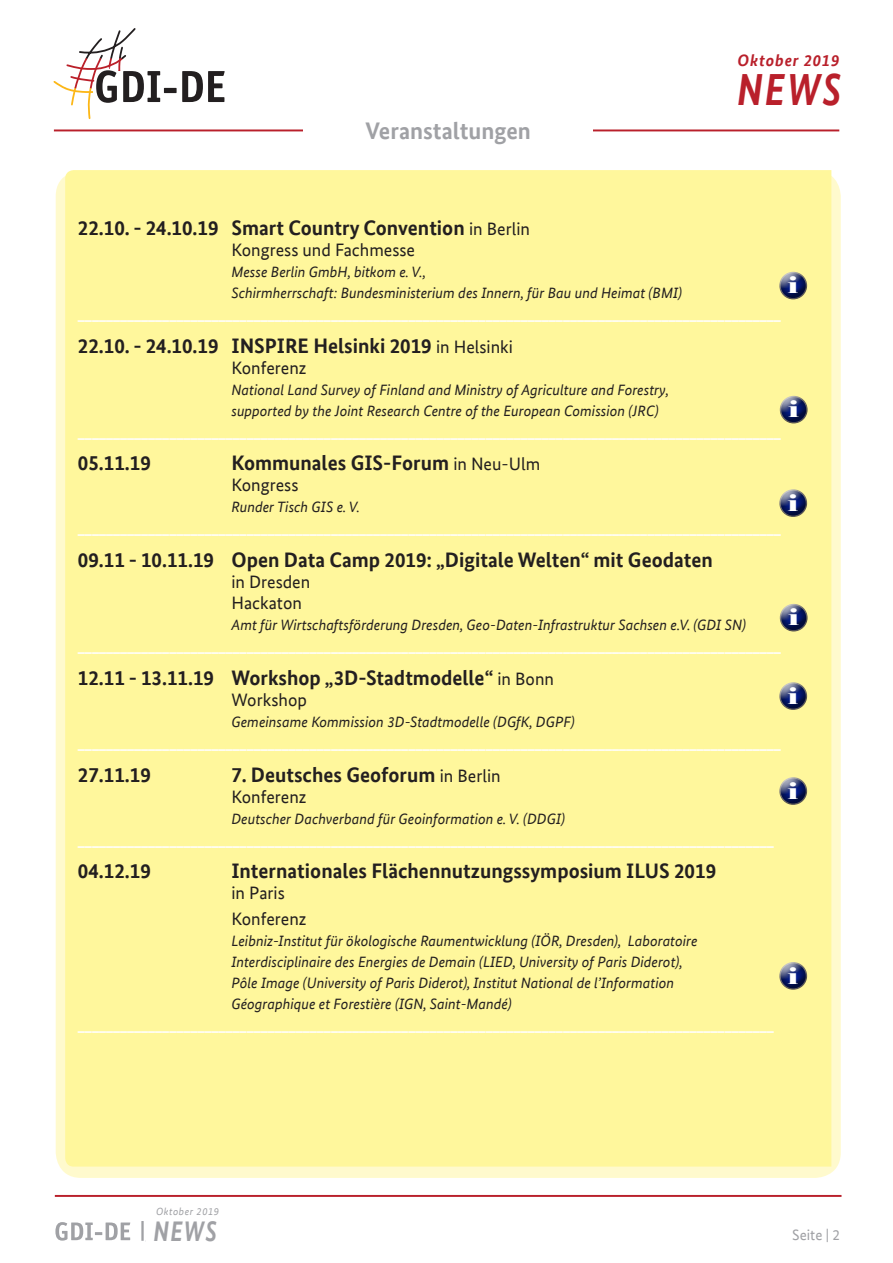
<style>
.page{position:relative;width:893px;height:1263px;background:#fff}
.page>*{position:absolute;margin:0;border:0;box-sizing:border-box;transform-origin:0 0}
.t1{font:italic 700 45px "Bundes Sans Web";color:#b9202b;scale:.85 1}
.t2{font:italic 700 28.35px "Bundes Sans Web";color:#a0a1a5;scale:.82 1}
.t3{font:700 24px "Bundes Sans Web";color:#a0a1a5}
.t4{font:22.95px "Elephant";color:#fff;scale:1.35 1}
.Inhaltsverzeichnis-Ü{font:700 21px "Bundes Sans Web";color:#231f20}
.Inhaltsverzeichnis-Ü-2{font:18px/21px "Bundes Sans Web";color:#231f20}
.Inhaltsverzeichnis-Ü-3{font:700 16.5px "Bundes Sans Web";color:#fff}
.t5{font:italic 700 16.5px "Bundes Sans Web";letter-spacing:.05em;color:#b9202b}
.Inhaltsverzeichnis-Ü-4{font:italic 15px/21px "Bundes Sans Web";color:#231f20}
.t6{font:15px "Bundes Sans Web";color:#a0a1a5}
.t7{font:italic 10.35px "Bundes Sans Web";letter-spacing:.05em;color:#a0a1a5}
.s1{font-weight:400;font-size:18px}
</style>
<div class="page">
<hr style="left:54px;top:129px;width:785px;height:2px;background:#b9202b">
<svg style="left:53px;top:28px;width:107px;height:91px"></svg>
<div style="left:164px;top:88px;width:13px;height:5px;background:#231f20"></div>
<svg style="left:182px;top:71px;width:43px;height:31px"></svg>
<hr style="left:55px;top:1195px;width:786px;height:2px;background:#b9202b">
<svg style="left:151px;top:1196px;width:69px;height:1px"></svg>
<svg style="left:55px;top:1221px;width:89px;height:20px"></svg>
<div style="left:56px;top:171px;width:785px;height:1007px;background:linear-gradient(to right,#fffacd,#fffacd);border-radius:26px"></div>
<div style="left:65px;top:170px;width:766px;height:996px;background:#fff79c"></div>
<div style="left:776px;top:775px;width:32px;height:22px;background:#fff;opacity:.75"></div>
<div style="left:776px;top:780px;width:32px;height:26px;background:#231f20;opacity:.75"></div>
<div style="left:776px;top:959px;width:32px;height:23px;background:#fff;opacity:.75"></div>
<div style="left:776px;top:964px;width:32px;height:27px;background:#231f20;opacity:.75"></div>
<div style="left:776px;top:680px;width:32px;height:22px;background:#fff;opacity:.75"></div>
<div style="left:776px;top:685px;width:32px;height:26px;background:#231f20;opacity:.75"></div>
<div style="left:776px;top:269px;width:32px;height:22px;background:#fff;opacity:.75"></div>
<div style="left:776px;top:274px;width:32px;height:27px;background:#231f20;opacity:.75"></div>
<div style="left:776px;top:487px;width:32px;height:22px;background:#fff;opacity:.75"></div>
<div style="left:776px;top:492px;width:32px;height:26px;background:#231f20;opacity:.75"></div>
<div style="left:777px;top:393px;width:31px;height:22px;background:#fff;opacity:.75"></div>
<div style="left:777px;top:398px;width:31px;height:27px;background:#231f20;opacity:.75"></div>
<div style="left:777px;top:601px;width:31px;height:22px;background:#fff;opacity:.75"></div>
<div style="left:777px;top:606px;width:31px;height:27px;background:#231f20;opacity:.75"></div>
<div style="left:304px;top:115px;width:289px;height:29px;background:#fff"></div>
<p class="t5" style="left:738px;top:50px;width:103px">Oktober 2019</p>
<p class="t3" style="left:366px;top:117px;width:167px">Veranstaltungen</p>
<h1 class="t1" style="left:737px;top:63px;width:124px">NEWS</h1>
<p class="Inhaltsverzeichnis-Ü" style="left:78px;top:215px;width:454px">22.10. - 24.10.19 Smart Country Convention <span class="s1">in Berlin</span></p>
<p class="Inhaltsverzeichnis-Ü-2" style="left:231px;top:239px;width:185px">Kongress und Fachmesse</p>
<p class="Inhaltsverzeichnis-Ü-4" style="left:231px;top:261px;width:452px">Messe Berlin GmbH, bitkom e. V.,<br>Schirmherrschaft: Bundesministerium des Innern, für Bau und Heimat (BMI)</p>
<p class="Inhaltsverzeichnis-Ü-3" style="left:78px;top:304px;width:704px">____________________________________________________________________________________________________</p>
<p class="Inhaltsverzeichnis-Ü" style="left:78px;top:333px;width:436px">22.10. - 24.10.19 INSPIRE Helsinki 2019 <span class="s1">in Helsinki</span></p>
<p class="Inhaltsverzeichnis-Ü-2" style="left:231px;top:357px;width:77px">Konferenz</p>
<p class="Inhaltsverzeichnis-Ü-4" style="left:231px;top:379px;width:439px">National Land Survey of Finland and Ministry of Agriculture and Forestry, supported by the Joint Research Centre of the European Comission (JRC)</p>
<p class="Inhaltsverzeichnis-Ü-3" style="left:78px;top:421px;width:704px">____________________________________________________________________________________________________</p>
<p class="Inhaltsverzeichnis-Ü" style="left:78px;top:451px;width:74px">05.11.19</p>
<p class="Inhaltsverzeichnis-Ü" style="left:231px;top:451px;width:310px">Kommunales GIS-Forum <span class="s1">in Neu-Ulm</span></p>
<p class="Inhaltsverzeichnis-Ü-2" style="left:231px;top:475px;width:69px">Kongress</p>
<p class="Inhaltsverzeichnis-Ü-4" style="left:231px;top:497px;width:130px">Runder Tisch GIS e. V.</p>
<p class="Inhaltsverzeichnis-Ü-3" style="left:78px;top:518px;width:704px">____________________________________________________________________________________________________</p>
<p class="Inhaltsverzeichnis-Ü" style="left:78px;top:548px;width:636px">09.11 - 10.11.19 Open Data Camp 2019: „Digitale Welten“ mit Geodaten</p>
<p class="Inhaltsverzeichnis-Ü-2" style="left:231px;top:571px;width:80px">in Dresden<br>Hackaton</p>
<p class="Inhaltsverzeichnis-Ü-4" style="left:231px;top:614px;width:516px">Amt für Wirtschaftsförderung Dresden, Geo-Daten-Infrastruktur Sachsen e.V. (GDI SN)</p>
<p class="Inhaltsverzeichnis-Ü-3" style="left:78px;top:636px;width:704px">____________________________________________________________________________________________________</p>
<p class="Inhaltsverzeichnis-Ü" style="left:78px;top:665px;width:478px">12.11 - 13.11.19 Workshop „3D-Stadtmodelle“ <span class="s1">in Bonn</span></p>
<p class="Inhaltsverzeichnis-Ü-2" style="left:231px;top:689px;width:77px">Workshop</p>
<p class="Inhaltsverzeichnis-Ü-4" style="left:231px;top:711px;width:345px">Gemeinsame Kommission 3D-Stadtmodelle (DGfK, DGPF)</p>
<p class="Inhaltsverzeichnis-Ü-3" style="left:78px;top:733px;width:704px">____________________________________________________________________________________________________</p>
<p class="Inhaltsverzeichnis-Ü" style="left:78px;top:762px;width:74px">27.11.19</p>
<p class="Inhaltsverzeichnis-Ü" style="left:231px;top:762px;width:271px">7. Deutsches Geoforum <span class="s1">in Berlin</span></p>
<p class="Inhaltsverzeichnis-Ü-2" style="left:231px;top:786px;width:77px">Konferenz</p>
<p class="Inhaltsverzeichnis-Ü-4" style="left:231px;top:808px;width:335px">Deutscher Dachverband für Geoinformation e. V. (DDGI)</p>
<p class="Inhaltsverzeichnis-Ü-3" style="left:78px;top:829px;width:697px">___________________________________________________________________________________________________</p>
<p class="Inhaltsverzeichnis-Ü" style="left:78px;top:859px;width:74px">04.12.19</p>
<p class="Inhaltsverzeichnis-Ü" style="left:231px;top:859px;width:486px">Internationales Flächennutzungssymposium ILUS 2019</p>
<p class="Inhaltsverzeichnis-Ü-2" style="left:231px;top:883px;width:55px">in Paris</p>
<p class="Inhaltsverzeichnis-Ü-2" style="left:231px;top:908px;width:77px">Konferenz</p>
<p class="Inhaltsverzeichnis-Ü-4" style="left:231px;top:930px;width:468px">Leibniz-Institut für ökologische Raumentwicklung (IÖR, Dresden), Laboratoire Interdisciplinaire des Energies de Demain (LIED, University of Paris Diderot), Pôle Image (University of Paris Diderot), Institut National de l’Information Géographique et Forestière (IGN, Saint-Mandé)</p>
<p class="Inhaltsverzeichnis-Ü-3" style="left:78px;top:1014px;width:697px">___________________________________________________________________________________________________</p>
<p class="t4" style="left:788px;top:271px;width:9px">i</p>
<p class="t4" style="left:788px;top:395px;width:9px">i</p>
<p class="t4" style="left:788px;top:488px;width:9px">i</p>
<p class="t4" style="left:788px;top:603px;width:9px">i</p>
<p class="t4" style="left:788px;top:681px;width:9px">i</p>
<p class="t4" style="left:788px;top:776px;width:9px">i</p>
<p class="t4" style="left:788px;top:961px;width:9px">i</p>
<p class="t7" style="left:156px;top:1206px;width:64px">Oktober 2019</p>
<h2 class="t2" style="left:153px;top:1214px;width:79px">NEWS</h2>
<p class="t6" style="left:792px;top:1226px;width:49px">Seite | 2</p>
</div>
